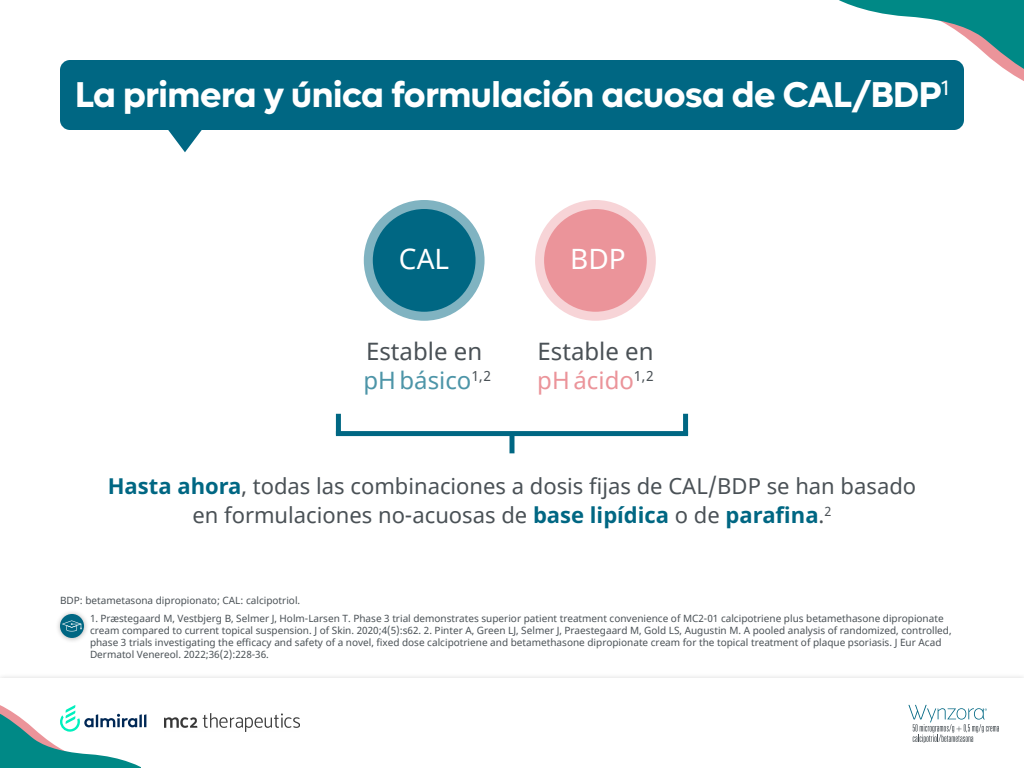
<style>
.page{position:relative;width:1024px;height:768px;background:#fff}
.page>*{position:absolute;margin:0;border:0;box-sizing:border-box;transform-origin:0 0}
.t1{font:700 36px "Lufga";letter-spacing:-.01em;color:#fff}
.t2{font:28px "Noto Sans";color:#fff}
.t3{font:24px/28.8px "Noto Sans";color:#4a5156}
.t4{font:22px/29px "Noto Sans";color:#4a5156;text-align:center}
.t5{font:10px/12px "Noto Sans";color:#4a5156}
.s1{color:#4d95a8}
.s2{color:#eb949a}
.s3{font-weight:700;color:#006783}
</style>
<div class="page">
<div style="left:0;top:672px;width:1024px;height:96px;background:#f9f9f9"></div>
<div style="left:0;top:678px;width:1024px;height:90px;background:#fff"></div>
<svg style="left:908px;top:705px;width:91px;height:38px"></svg>
<svg style="left:839px;top:0;width:185px;height:81px"></svg>
<img style="left:165px;top:713px;width:134px;height:18px">
<svg style="left:0;top:705px;width:146px;height:63px"></svg>
<div style="left:55px;top:609px;width:34px;height:34px;background:#000;opacity:.3"></div>
<div style="left:60px;top:614px;width:24px;height:24px;background:#006783;border-radius:50%"></div>
<svg style="left:62px;top:620px;width:20px;height:11px"></svg>
<hr style="left:510px;top:434px;width:4px;height:19px;background:#006783">
<div style="left:336px;top:414px;width:5px;height:21px;background:#006783"></div>
<div style="left:683px;top:414px;width:5px;height:21px;background:#006783"></div>
<div style="left:336px;top:431px;width:352px;height:5px;background:#006783"></div>
<div style="left:368px;top:204px;width:112px;height:112px;background:#006783;border-radius:50%"></div>
<div style="left:364px;top:200px;width:121px;height:121px;border:9px solid #80b3c1;border-radius:50%"></div>
<div style="left:540px;top:204px;width:111px;height:112px;background:#eb949a;border-radius:50%"></div>
<div style="left:535px;top:200px;width:121px;height:121px;border:9px solid #f7d4d7;border-radius:50%"></div>
<div style="left:60px;top:60px;width:904px;height:70px;background:#006783;border-radius:10px"></div>
<svg style="left:168px;top:130px;width:34px;height:22px"></svg>
<h1 class="t1" style="left:75px;top:74px;width:875px">La primera y única formulación acuosa de CAL/BDP<sup>1</sup></h1>
<h2 class="t2" style="left:399px;top:240px;width:52px">CAL</h2>
<h2 class="t2" style="left:570px;top:240px;width:57px">BDP</h2>
<h3 class="t3" style="left:363px;top:338px;width:129px">Estable en <span class="s1">pH básico</span><sup>1,</sup> <sup>2</sup></h3>
<h3 class="t3" style="left:537px;top:338px;width:118px">Estable en <span class="s2">pH ácido</span><sup>1,</sup> <sup>2</sup></h3>
<h3 class="t4" style="left:108px;top:472px;width:810px"><span class="s3">Hasta ahora</span>, todas las combinaciones a dosis fijas de CAL/BDP se han basado en formulaciones no-acuosas de <span class="s3">base lipídica</span> o de <span class="s3">parafina</span>.<sup>2</sup></h3>
<p class="t5" style="left:60px;top:595px;width:242px">BDP: betametasona dipropionato; CAL: calcipotriol.</p>
<p class="t5" style="left:90px;top:613px;width:863px">1. Præstegaard M, Vestbjerg B, Selmer J, Holm-Larsen T. Phase 3 trial demonstrates superior patient treatment convenience of MC2-01 calcipotriene plus betamethasone dipropionate cream compared to current topical suspension. J of Skin. 2020;4(5):s62. 2. Pinter A, Green LJ, Selmer J, Praestegaard M, Gold LS, Augustin M. A pooled analysis of randomized, controlled, phase 3 trials investigating the efficacy and safety of a novel, fixed dose calcipotriene and betamethasone dipropionate cream for the topical treatment of plaque psoriasis. J Eur Acad Dermatol Venereol. 2022;36(2):228-36.</p>
</div>
